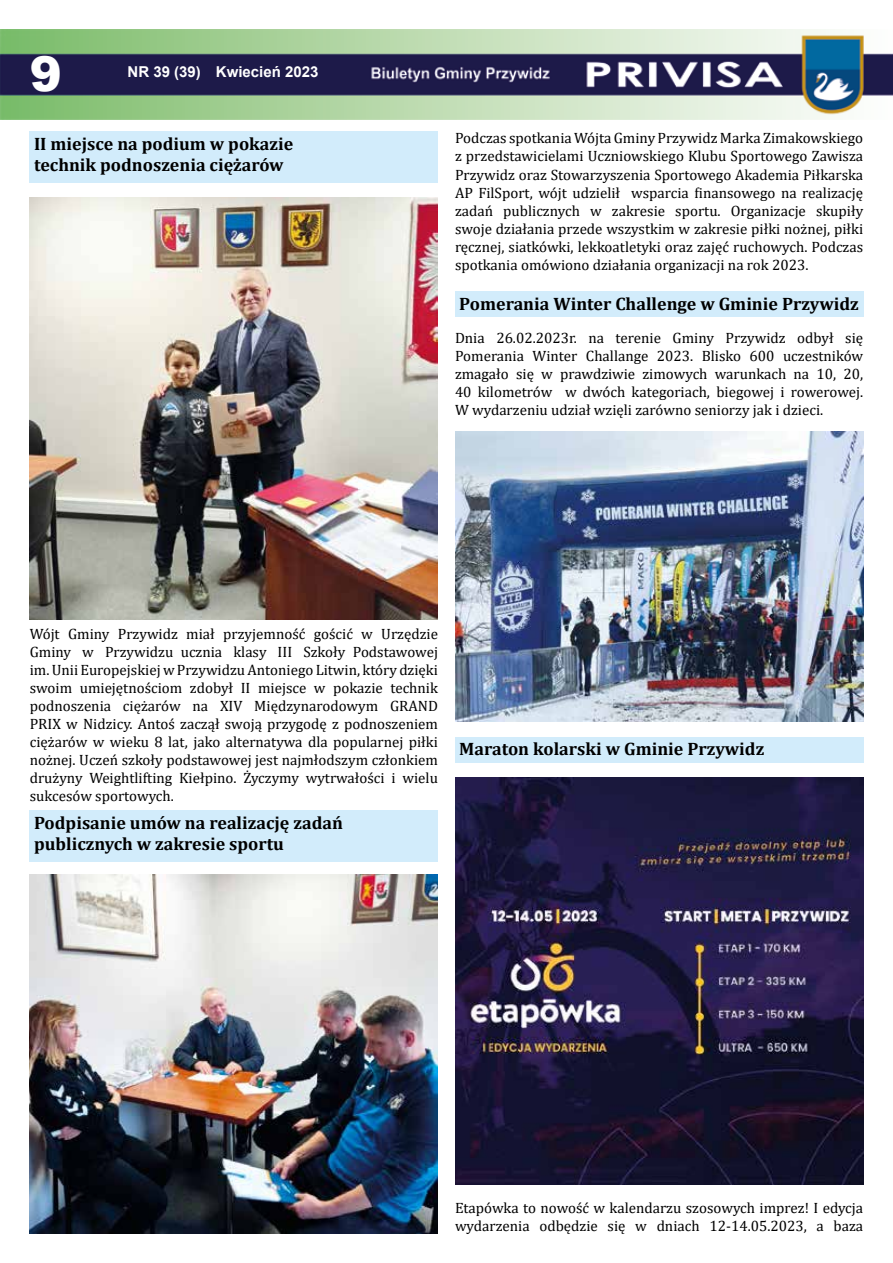
<style>
.page{position:relative;width:893px;height:1263px;background:#fff}
.page>*{position:absolute;margin:0;border:0;box-sizing:border-box;transform-origin:0 0}
.t1{font:900 48px "Arial";color:#fff}
.t2{font:700 18px/21px "Cambria";color:#000}
.t3{font:15px/18px "Cambria";color:#000;text-align:justify}
.t4{font:700 15px "Arial";color:#fff}
</style>
<div class="page">
<img style="left:0;top:30px;width:893px;height:89px">
<img style="left:455px;top:431px;width:408px;height:290px">
<div style="left:455px;top:737px;width:408px;height:25px;background:#d2ecfb"></div>
<img style="left:455px;top:777px;width:408px;height:407px">
<div style="left:30px;top:811px;width:408px;height:51px;background:#d2ecfb"></div>
<img style="left:30px;top:875px;width:408px;height:359px">
<div style="left:455px;top:291px;width:408px;height:26px;background:#d2ecfb"></div>
<div style="left:30px;top:132px;width:408px;height:51px;background:#d2ecfb"></div>
<img style="left:30px;top:197px;width:408px;height:422px">
<h1 class="t1" style="left:30px;top:39px;width:34px">9</h1>
<p class="t4" style="left:128px;top:61px;width:192px">NR 39 (39) Kwiecień 2023</p>
<p class="t2" style="left:34px;top:133px;width:261px">II miejsce na podium w pokazie technik podnoszenia ciężarów</p>
<p class="t3" style="left:455px;top:129px;width:410px">Podczas spotkania Wójta Gminy Przywidz Marka Zimakowskiego z przedstawicielami Uczniowskiego Klubu Sportowego Zawisza Przywidz oraz Stowarzyszenia Sportowego Akademia Piłkarska AP FilSport, wójt udzielił wsparcia finansowego na realizację zadań publicznych w zakresie sportu. Organizacje skupiły swoje działania przede wszystkim w zakresie piłki nożnej, piłki ręcznej, siatkówki, lekkoatletyki oraz zajęć ruchowych. Podczas spotkania omówiono działania organizacji na rok 2023.</p>
<p class="t2" style="left:459px;top:292px;width:401px">Pomerania Winter Challenge w Gminie Przywidz</p>
<p class="t3" style="left:455px;top:329px;width:410px">Dnia 26.02.2023r. na terenie Gminy Przywidz odbył się Pomerania Winter Challange 2023. Blisko 600 uczestników zmagało się w prawdziwie zimowych warunkach na 10, 20, 40 kilometrów w dwóch kategoriach, biegowej i rowerowej.<br>W wydarzeniu udział wzięli zarówno seniorzy jak i dzieci.</p>
<p class="t3" style="left:30px;top:625px;width:410px">Wójt Gminy Przywidz miał przyjemność gościć w Urzędzie Gminy w Przywidzu ucznia klasy III Szkoły Podstawowej im. Unii Europejskiej w Przywidzu Antoniego Litwin, który dzięki swoim umiejętnościom zdobył II miejsce w pokazie technik podnoszenia ciężarów na XIV Międzynarodowym GRAND PRIX w Nidzicy. Antoś zaczął swoją przygodę z podnoszeniem ciężarów w wieku 8 lat, jako alternatywa dla popularnej piłki nożnej. Uczeń szkoły podstawowej jest najmłodszym członkiem drużyny Weightlifting Kiełpino. Życzymy wytrwałości i wielu sukcesów sportowych.</p>
<p class="t2" style="left:34px;top:812px;width:310px">Podpisanie umów na realizację zadań publicznych w zakresie sportu</p>
<p class="t2" style="left:459px;top:738px;width:307px">Maraton kolarski w Gminie Przywidz</p>
<p class="t3" style="left:455px;top:1199px;width:410px">Etapówka to nowość w kalendarzu szosowych imprez! I edycja wydarzenia odbędzie się w dniach 12-14.05.2023, a baza</p>
</div>
